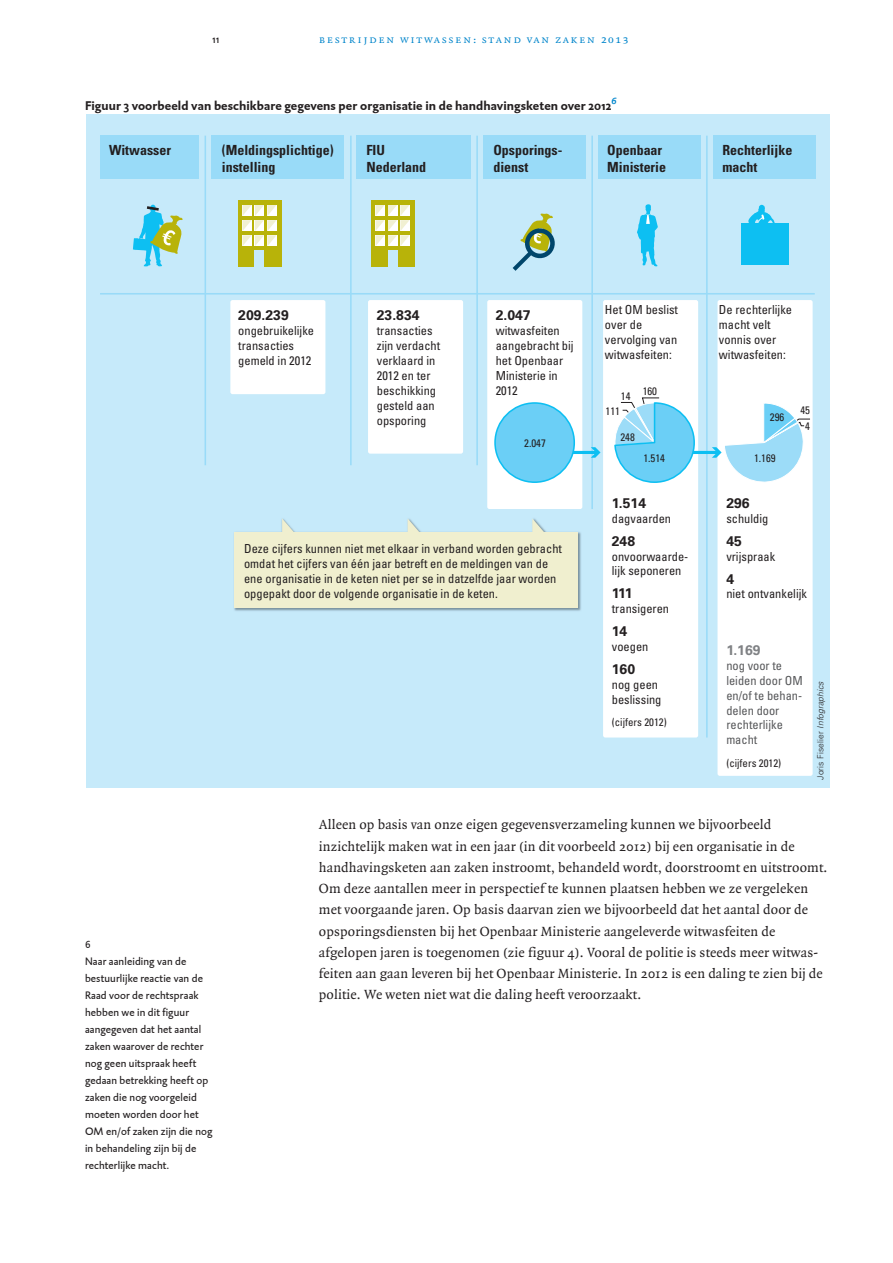
<style>
.page{position:relative;width:893px;height:1263px;background:#fff}
.page>*{position:absolute;margin:0;border:0;box-sizing:border-box;transform-origin:0 0}
._00_Plat{font:14.25px/21.3px "Quadraat";letter-spacing:.01em;color:#231f20}
.t1{font:700 condensed 13.95px/16.8px "Univers LT Std";color:#231f20}
.t2{font:700 13.95px "Univers LT Std";color:#231f20}
.t3{font:700 13.95px "Univers LT Std";color:#808285}
._05_Tabel_tekstkader{font:700 12.75px "DTL Caspari ST";letter-spacing:.005em;color:#231f20}
.t4{font:condensed 12.45px/14.9px "Univers LT Std";color:#231f20}
.t5{font:condensed 12.45px/14.9px "Univers LT Std";color:#57585a}
._16_Noot{font:11.25px/17px "DTL Caspari ST";letter-spacing:.01em;color:#231f20}
.t6{font:11.25px "Quadraat Small Caps";letter-spacing:.15em;color:#0085cb}
.t7{font:condensed 10.8px/15.8px "Univers LT Std";color:#231f20;text-align:center}
.t8{font:300 8.55px "Univers LT Std";letter-spacing:.01em;color:#231f20}
.s1{font-style:italic}
</style>
<div class="page">
<div style="left:86px;top:114px;width:743px;height:673px;background:#c6eafa"></div>
<div style="left:603px;top:300px;width:95px;height:437px;background:#fff;border-radius:2px"></div>
<div style="left:717px;top:300px;width:96px;height:476px;background:#fff;border-radius:2px"></div>
<hr style="left:205px;top:136px;width:1px;height:329px;background:#99dbf8">
<hr style="left:350px;top:136px;width:2px;height:329px;background:#99dbf8">
<hr style="left:476px;top:136px;width:2px;height:329px;background:#99dbf8">
<hr style="left:591px;top:136px;width:2px;height:373px;background:#99dbf8">
<hr style="left:706px;top:136px;width:2px;height:601px;background:#99dbf8">
<div style="left:230px;top:300px;width:95px;height:94px;background:#fff;border-radius:2px"></div>
<div style="left:368px;top:300px;width:95px;height:154px;background:#fff;border-radius:2px"></div>
<div style="left:487px;top:300px;width:95px;height:209px;background:#fff;border-radius:2px"></div>
<div style="left:100px;top:136px;width:98px;height:43px;background:#99dbf8"></div>
<div style="left:212px;top:136px;width:132px;height:43px;background:#99dbf8"></div>
<div style="left:357px;top:136px;width:114px;height:43px;background:#99dbf8"></div>
<div style="left:598px;top:136px;width:103px;height:43px;background:#99dbf8"></div>
<div style="left:483px;top:136px;width:103px;height:43px;background:#99dbf8"></div>
<div style="left:713px;top:136px;width:103px;height:43px;background:#99dbf8"></div>
<hr style="left:100px;top:293px;width:715px;height:2px;background:#99dbf8">
<img style="left:234px;top:519px;width:347px;height:92px">
<div style="left:235px;top:532px;width:343px;height:76px;background:#f0efcf"></div>
<svg style="left:282px;top:518px;width:13px;height:14px"></svg>
<svg style="left:408px;top:519px;width:12px;height:13px"></svg>
<svg style="left:532px;top:518px;width:13px;height:14px"></svg>
<hr style="left:569px;top:451px;width:28px;height:3px;background:#0dbff2">
<svg style="left:591px;top:447px;width:9px;height:11px"></svg>
<div style="left:495px;top:403px;width:79px;height:79px;background:#6bcff6;border-radius:50%"></div>
<div style="left:494px;top:402px;width:81px;height:81px;border:2px solid #0dbff2;border-radius:50%"></div>
<svg style="left:614px;top:397px;width:196px;height:92px"></svg>
<svg style="left:133px;top:205px;width:50px;height:61px"></svg>
<svg style="left:637px;top:204px;width:21px;height:62px"></svg>
<svg style="left:748px;top:205px;width:27px;height:18px"></svg>
<div style="left:742px;top:223px;width:47px;height:42px;background:#0dbff2"></div>
<svg style="left:513px;top:213px;width:42px;height:58px"></svg>
<div style="left:238px;top:200px;width:44px;height:66px;background:#b8b309"></div>
<div style="left:255px;top:250px;width:9px;height:17px;background:#c6eafa"></div>
<svg style="left:242px;top:205px;width:34px;height:41px"></svg>
<div style="left:371px;top:200px;width:44px;height:66px;background:#b8b309"></div>
<div style="left:388px;top:250px;width:9px;height:17px;background:#c6eafa"></div>
<svg style="left:375px;top:205px;width:34px;height:41px"></svg>
<p class="_16_Noot" style="left:213px;top:30px;width:9px">11</p>
<p class="t6" style="left:319px;top:33px;width:311px">bestrijden witwassen: stand van zaken 2013</p>
<p class="_05_Tabel_tekstkader" style="left:85px;top:97px;width:533px">Figuur 3 voorbeeld van beschikbare gegevens per organisatie in de handhavingsketen over 2012<sup>6</sup></p>
<p class="t1" style="left:222px;top:141px;width:113px">(Meldingsplichtige) instelling</p>
<p class="t1" style="left:109px;top:141px;width:64px">Witwasser</p>
<p class="t1" style="left:366px;top:141px;width:61px">FIU<br>Nederland</p>
<p class="t2" style="left:238px;top:307px;width:52px">209.239</p>
<p class="t4" style="left:238px;top:323px;width:77px">ongebruikelijke transacties gemeld in 2012</p>
<p class="t2" style="left:377px;top:307px;width:44px">23.834</p>
<p class="t4" style="left:377px;top:323px;width:65px">transacties zijn verdacht verklaard in<br>2012 en ter beschikking gesteld aan opsporing</p>
<p class="t1" style="left:493px;top:141px;width:71px">Opsporings&shy;dienst</p>
<p class="t1" style="left:607px;top:141px;width:60px">Openbaar<br>Ministerie</p>
<p class="t1" style="left:722px;top:141px;width:71px">Rechterlijke macht</p>
<p class="t2" style="left:496px;top:307px;width:36px">2.047</p>
<p class="t4" style="left:496px;top:323px;width:79px">witwasfeiten aangebracht bij het Openbaar<br>Ministerie in<br>2012</p>
<p class="t7" style="left:524px;top:436px;width:23px">2.047</p>
<p class="t4" style="left:605px;top:302px;width:75px">Het OM beslist over de vervolging van witwasfeiten:</p>
<p class="t4" style="left:719px;top:302px;width:75px">De rechterlijke macht velt vonnis over witwasfeiten:</p>
<p class="t7" style="left:621px;top:383px;width:38px">14 160</p>
<p class="t7" style="left:606px;top:403px;width:16px">111</p>
<p class="t7" style="left:620px;top:429px;width:16px">248</p>
<p class="t7" style="left:643px;top:451px;width:23px">1.514</p>
<p class="t7" style="left:770px;top:409px;width:16px">296</p>
<p class="t7" style="left:800px;top:402px;width:11px">45<br>4</p>
<p class="t7" style="left:754px;top:451px;width:23px">1.169</p>
<p class="_16_Noot" style="left:85px;top:936px;width:7px">6</p>
<p class="_16_Noot" style="left:85px;top:953px;width:129px">Naar aanleiding van de bestuurlijke reactie van de<br>Raad voor de rechtspraak hebben we in dit figuur aangegeven dat het aantal zaken waarover de rechter nog geen uitspraak heeft gedaan betrekking heeft op zaken die nog voorgeleid moeten worden door het<br>OM en/of zaken zijn die nog in behandeling zijn bij de rechterlijke macht.</p>
<p class="t4" style="left:244px;top:541px;width:319px">Deze cijfers kunnen niet met elkaar in verband worden gebracht omdat het cijfers van één jaar betreft en de meldingen van de ene organisatie in de keten niet per se in datzelfde jaar worden opgepakt door de volgende organisatie in de keten.</p>
<p class="t2" style="left:612px;top:495px;width:36px">1.514</p>
<p class="t4" style="left:612px;top:511px;width:61px">dagvaarden</p>
<p class="t2" style="left:612px;top:533px;width:25px">248</p>
<p class="t4" style="left:612px;top:548px;width:78px">onvoorwaarde&shy;lijk seponeren</p>
<p class="t2" style="left:612px;top:585px;width:22px">111</p>
<p class="t4" style="left:612px;top:601px;width:59px">transigeren</p>
<p class="t2" style="left:612px;top:623px;width:17px">14</p>
<p class="t4" style="left:612px;top:639px;width:38px">voegen</p>
<p class="t2" style="left:612px;top:661px;width:25px">160</p>
<p class="t4" style="left:612px;top:677px;width:51px">nog geen beslissing</p>
<p class="t7" style="left:612px;top:714px;width:56px">(cijfers 2012)</p>
<p class="t2" style="left:726px;top:495px;width:25px">296</p>
<p class="t4" style="left:726px;top:511px;width:44px">schuldig</p>
<p class="t2" style="left:726px;top:533px;width:17px">45</p>
<p class="t4" style="left:726px;top:548px;width:50px">vrijspraak</p>
<p class="t2" style="left:726px;top:570px;width:9px">4</p>
<p class="t4" style="left:726px;top:586px;width:82px">niet ontvankelijk</p>
<p class="t3" style="left:726px;top:642px;width:36px">1.169</p>
<p class="t5" style="left:726px;top:658px;width:78px">nog voor te leiden door OM en/of te behan&shy;delen door rechterlijke macht</p>
<p class="t7" style="left:726px;top:755px;width:56px">(cijfers 2012)</p>
<p class="t8" style="left:815px;top:779px;width:100px;rotate:-90deg">Joris Fiselier <span class="s1">Infographics</span></p>
<p class="_00_Plat" style="left:319px;top:814px;width:510px">Alleen op basis van onze eigen gegevensverzameling kunnen we bijvoorbeeld inzichtelijk maken wat in een jaar (in dit voorbeeld 2012) bij een organisatie in de handhavingsketen aan zaken instroomt, behandeld wordt, doorstroomt en uitstroomt.<br>Om deze aantallen meer in perspectief te kunnen plaatsen hebben we ze vergeleken met voorgaande jaren. Op basis daarvan zien we bijvoorbeeld dat het aantal door de opsporingsdiensten bij het Openbaar Ministerie aangeleverde witwasfeiten de afgelopen jaren is toegenomen (zie figuur 4). Vooral de politie is steeds meer witwas&shy;feiten aan gaan leveren bij het Openbaar Ministerie. In 2012 is een daling te zien bij de politie. We weten niet wat die daling heeft veroorzaakt.</p>
</div>
